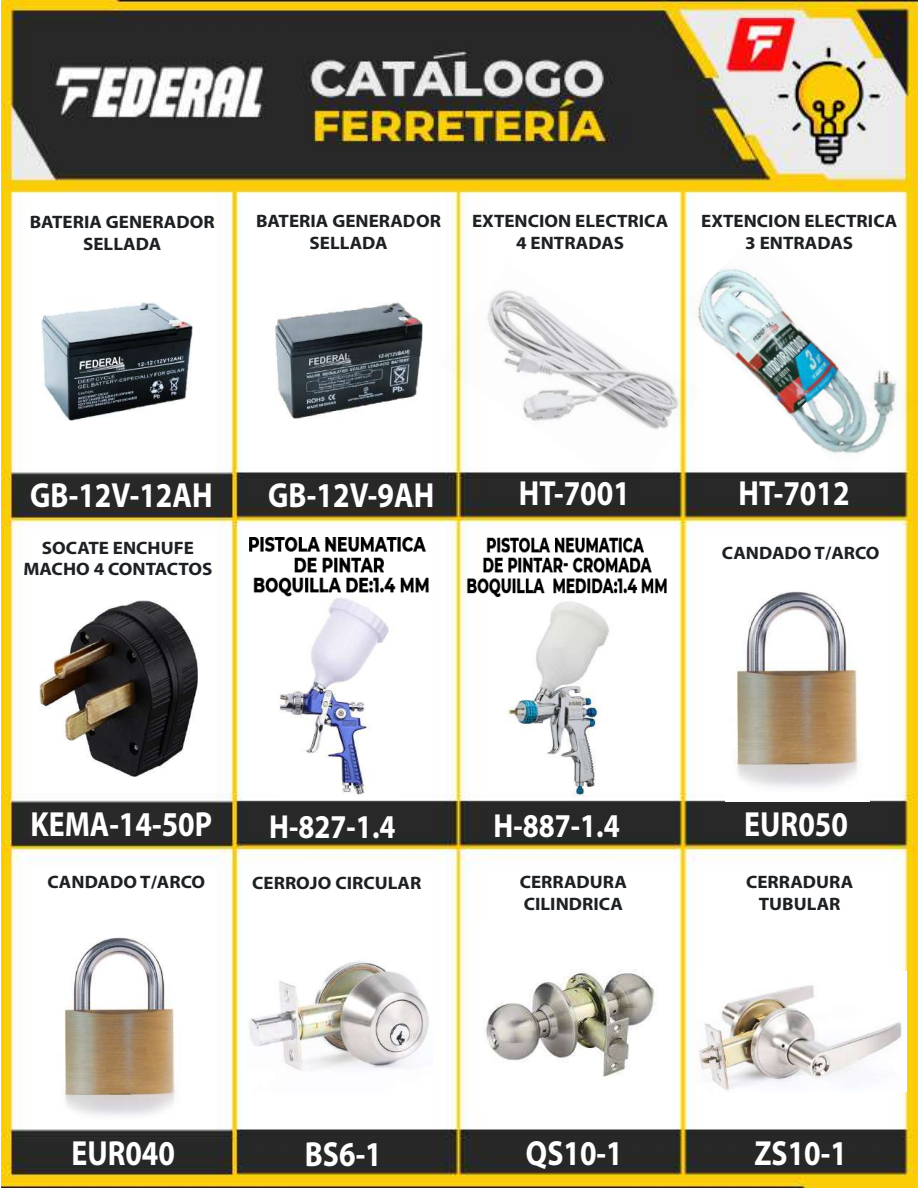
<style>
.page{position:relative;width:918px;height:1188px;background:#fff}
.page>*{position:absolute;margin:0;border:0;box-sizing:border-box;transform-origin:0 0}
.t1{font:34.95px "Myriad Variable Concept";letter-spacing:.195em;color:#fff;scale:.85 1}
.t2{font:33.45px "Myriad Variable Concept";letter-spacing:.195em;color:#fff;scale:.86 1}
.t3{font:18px/21.6px "Myriad Variable Concept";letter-spacing:.23em;color:#1d2124;text-align:center;scale:1.06 1}
</style>
<div class="page">
<img style="left:2px;top:0;width:916px;height:1188px">
<img style="left:41px;top:302px;width:151px;height:118px">
<img style="left:275px;top:302px;width:147px;height:117px">
<img style="left:681px;top:236px;width:237px;height:238px">
<img style="left:440px;top:262px;width:261px;height:231px">
<img style="left:40px;top:600px;width:158px;height:176px">
<img style="left:246px;top:943px;width:186px;height:150px">
<img style="left:55px;top:928px;width:131px;height:201px">
<img style="left:726px;top:580px;width:144px;height:222px">
<img style="left:476px;top:922px;width:188px;height:189px">
<img style="left:697px;top:972px;width:209px;height:119px">
<img style="left:249px;top:537px;width:418px;height:60px">
<img style="left:503px;top:597px;width:111px;height:205px">
<img style="left:278px;top:598px;width:120px;height:200px">
<p class="t3" style="left:30px;top:211px;width:172px">BATERIA GENERADOR<br>SELLADA</p>
<p class="t3" style="left:256px;top:210px;width:172px">BATERIA GENERADOR<br>SELLADA</p>
<p class="t3" style="left:701px;top:210px;width:182px">EXTENCION ELECTRICA<br>3 ENTRADAS</p>
<p class="t3" style="left:472px;top:210px;width:182px">EXTENCION ELECTRICA<br>4 ENTRADAS</p>
<h1 class="t1" style="left:30px;top:474px;width:207px">GB-12V-12AH</h1>
<p class="t3" style="left:24px;top:537px;width:176px">SOCATE ENCHUFE<br>MACHO 4 CONTACTOS</p>
<h1 class="t1" style="left:268px;top:474px;width:188px">GB-12V-9AH</h1>
<h1 class="t1" style="left:519px;top:473px;width:125px">HT-7001</h1>
<h1 class="t1" style="left:739px;top:473px;width:125px">HT-7012</h1>
<p class="t3" style="left:722px;top:542px;width:145px">CANDADO T/ARCO</p>
<h1 class="t1" style="left:31px;top:804px;width:208px">KEMA-14-50P</h1>
<h2 class="t2" style="left:269px;top:807px;width:142px">H-827-1.4</h2>
<h2 class="t2" style="left:494px;top:806px;width:142px">H-887-1.4</h2>
<h1 class="t1" style="left:744px;top:804px;width:117px">EUR050</h1>
<p class="t3" style="left:47px;top:871px;width:145px">CANDADO T/ARCO</p>
<p class="t3" style="left:252px;top:872px;width:157px">CERROJO CIRCULAR</p>
<h1 class="t1" style="left:71px;top:1133px;width:117px">EUR040</h1>
<h1 class="t1" style="left:305px;top:1134px;width:85px">BS6-1</h1>
<p class="t3" style="left:520px;top:871px;width:98px;text-align:left">CERRADURA<br>CILINDRICA</p>
<p class="t3" style="left:746px;top:871px;width:98px">CERRADURA<br>TUBULAR</p>
<h1 class="t1" style="left:526px;top:1133px;width:109px">QS10-1</h1>
<h1 class="t1" style="left:754px;top:1133px;width:104px">ZS10-1</h1>
</div>
